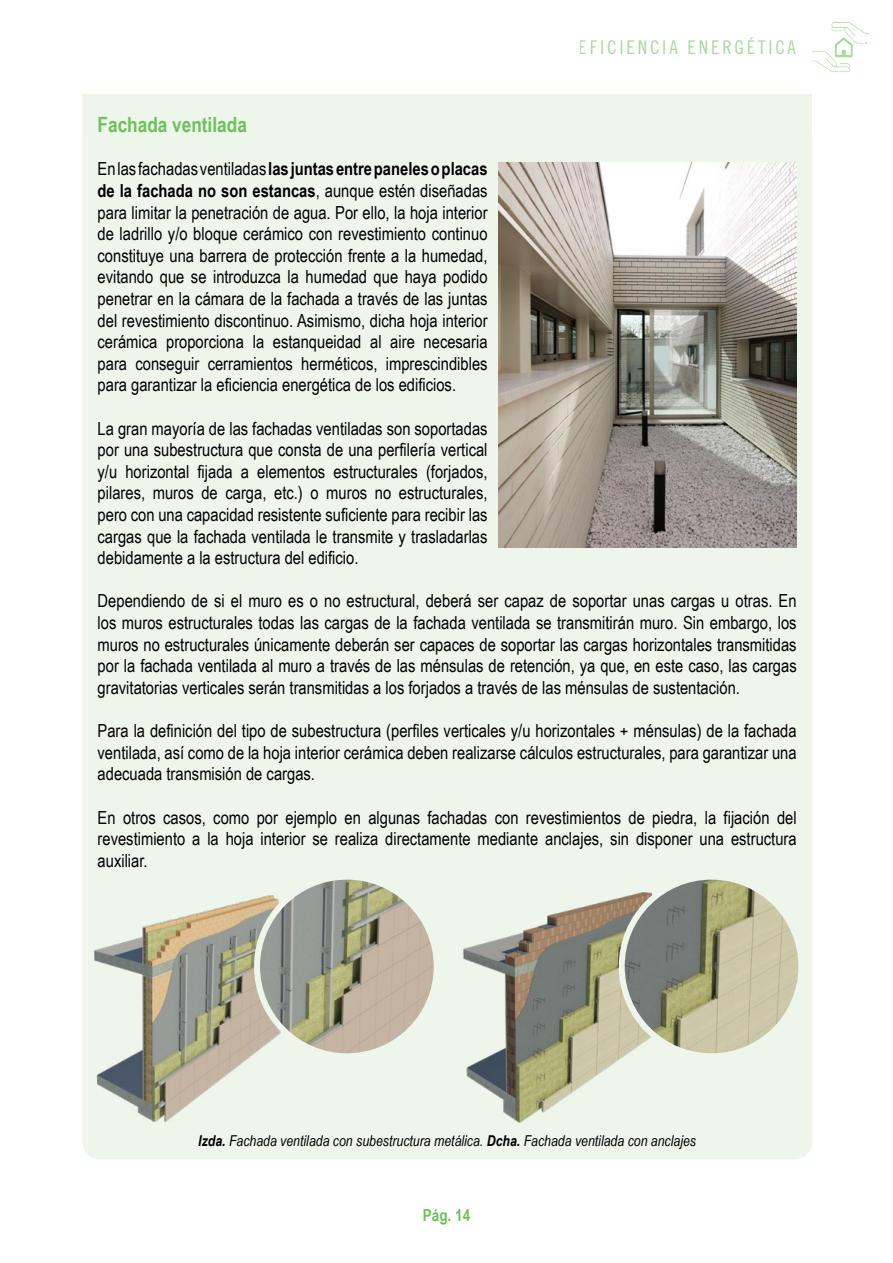
<style>
.page{position:relative;width:893px;height:1263px;background:#fff}
.page>*{position:absolute;margin:0;border:0;box-sizing:border-box;transform-origin:0 0}
.t1{font:700 21px "Arial Narrow";color:#6ec05d}
.t2{font:18.9px "Trade Gothic LT Std Cn 18";letter-spacing:.15em;color:#6ec05d}
.t3{font:18px/21.6px "Arial Narrow";color:#000;text-align:justify}
.t4{font:700 16.5px "Arial Narrow";color:#6ec05d}
.t5{font:italic 15px "Arial Narrow";color:#000}
.s1{font-weight:700}
</style>
<div class="page">
<svg style="left:812px;top:22px;width:57px;height:50px"></svg>
<div style="left:82px;top:117px;width:730px;height:1042px;background:#eef6eb;border-radius:18px"></div>
<div style="left:82px;top:94px;width:730px;height:39px;background:#eef6eb"></div>
<img style="left:498px;top:163px;width:299px;height:384px">
<img style="left:94px;top:895px;width:187px;height:227px">
<img style="left:463px;top:892px;width:190px;height:231px">
<img style="left:257px;top:877px;width:180px;height:179px;border-radius:90px">
<div style="left:254px;top:874px;width:186px;height:185px;border:6px solid #eef6eb;border-radius:50%"></div>
<img style="left:622px;top:877px;width:179px;height:179px;border-radius:90px">
<div style="left:619px;top:874px;width:185px;height:185px;border:6px solid #eef6eb;border-radius:50%"></div>
<p class="t2" style="left:579px;top:36px;width:219px">EFICIENCIA ENERGÉTICA</p>
<p class="t1" style="left:98px;top:109px;width:151px">Fachada ventilada</p>
<p class="t3" style="left:98px;top:158px;width:392px">En las fachadas ventiladas <span class="s1">las juntas entre paneles o placas de la fachada no son estancas</span>, aunque estén diseñadas para limitar la penetración de agua. Por ello, la hoja interior de ladrillo y/o bloque cerámico con revestimiento continuo constituye una barrera de protección frente a la humedad, evitando que se introduzca la humedad que haya podido penetrar en la cámara de la fachada a través de las juntas del revestimiento discontinuo. Asimismo, dicha hoja interior cerámica proporciona la estanqueidad al aire necesaria para conseguir cerramientos herméticos, imprescindibles para garantizar la eficiencia energética de los edificios.</p>
<p class="t3" style="left:98px;top:417px;width:391px">La gran mayoría de las fachadas ventiladas son soportadas por una subestructura que consta de una perfilería vertical y/u horizontal fijada a elementos estructurales (forjados, pilares, muros de carga, etc.) o muros no estructurales, pero con una capacidad resistente suficiente para recibir las cargas que la fachada ventilada le transmite y trasladarlas debidamente a la estructura del edificio.</p>
<p class="t3" style="left:98px;top:590px;width:701px">Dependiendo de si el muro es o no estructural, deberá ser capaz de soportar unas cargas u otras. En los muros estructurales todas las cargas de la fachada ventilada se transmitirán muro. Sin embargo, los muros no estructurales únicamente deberán ser capaces de soportar las cargas horizontales transmitidas por la fachada ventilada al muro a través de las ménsulas de retención, ya que, en este caso, las cargas gravitatorias verticales serán transmitidas a los forjados a través de las ménsulas de sustentación.</p>
<p class="t3" style="left:98px;top:719px;width:701px">Para la definición del tipo de subestructura (perfiles verticales y/u horizontales + ménsulas) de la fachada ventilada, así como de la hoja interior cerámica deben realizarse cálculos estructurales, para garantizar una adecuada transmisión de cargas.</p>
<p class="t3" style="left:98px;top:806px;width:701px">En otros casos, como por ejemplo en algunas fachadas con revestimientos de piedra, la fijación del revestimiento a la hoja interior se realiza directamente mediante anclajes, sin disponer una estructura auxiliar.</p>
<p class="t5" style="left:198px;top:1130px;width:499px"><span class="s1">Izda.</span> Fachada ventilada con subestructura metálica. <span class="s1">Dcha.</span> Fachada ventilada con anclajes</p>
<p class="t4" style="left:423px;top:1203px;width:49px">Pág. 14</p>
</div>
